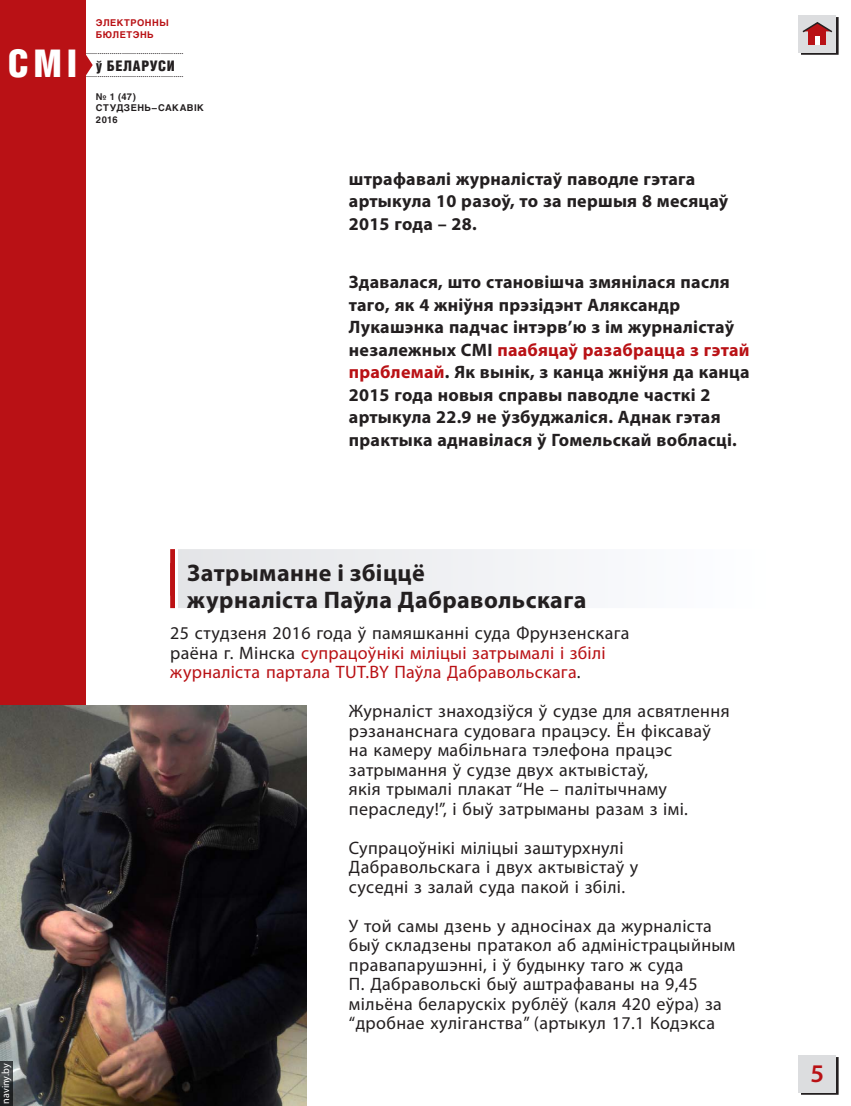
<style>
.page{position:relative;width:851px;height:1106px;background:#fff}
.page>*{position:absolute;margin:0;border:0;box-sizing:border-box;transform-origin:0 0}
.t1{font:38.25px "Helios Cond Black C";color:#fff}
.t2{font:600 25.5px "Myriad Pro";color:#b91115}
.t3{font:700 24px/27px "Myriad Pro";letter-spacing:.02em;color:#231f20}
.t4{font:18px/19.5px "Myriad Pro";letter-spacing:.02em;color:#231f20}
.t5{font:700 18px/22.5px "Myriad Pro";letter-spacing:.015em;color:#231f20}
.t6{font:18px/19.5px "Myriad Pro";letter-spacing:.02em;color:#b91115}
.t7{font:14.55px "Helios Cond Black C";letter-spacing:.035em;color:#231f20}
.t8{font:10.5px "Myriad Pro";letter-spacing:-.005em;color:#fff;scale:.96 1}
.t9{font:700 9.3px/11.1px "Helios C";letter-spacing:.05em;color:#231f20}
.t10{font:700 9.3px/12px "Helios C";letter-spacing:.055em;color:#b91115}
.t11{font:9px "Myriad Pro";color:#231f20}
.s1{color:#b91115}
.s2{color:#231f20}
</style>
<div class="page">
<svg style="left:800px;top:17px;width:38px;height:37px"></svg>
<div style="left:798px;top:15px;width:38px;height:37px;background:#dcdddf"></div>
<svg style="left:800px;top:1057px;width:38px;height:37px"></svg>
<div style="left:798px;top:1054px;width:38px;height:38px;background:#dcdddf"></div>
<div style="left:0;top:0;width:85px;height:1106px;background:#b91115"></div>
<svg style="left:85px;top:51px;width:8px;height:28px"></svg>
<div style="left:808px;top:31px;width:17px;height:14px;background:#b91115"></div>
<div style="left:814px;top:36px;width:5px;height:8px;background:#fff"></div>
<svg style="left:802px;top:22px;width:31px;height:12px"></svg>
<div style="left:170px;top:549px;width:595px;height:46px;background:linear-gradient(to right,#e2dfe1,#feffff)"></div>
<div style="left:170px;top:563px;width:595px;height:45px;background:linear-gradient(to right,#e2dfe1,#feffff)"></div>
<img style="left:0;top:705px;width:306px;height:401px">
<svg style="left:0;top:1061px;width:13px;height:45px"></svg>
<p class="t10" style="left:96px;top:17px;width:74px">ЭЛЕКТРОННЫ<br>БЮЛЕТЭНЬ</p>
<h1 class="t1" style="left:8px;top:41px;width:71px">СМI</h1>
<p class="t7" style="left:96px;top:57px;width:80px">ў БЕЛАРУСИ</p>
<p class="t11" style="left:85px;top:46px;width:100px">................................................</p>
<p class="t11" style="left:85px;top:68px;width:100px">................................................</p>
<p class="t9" style="left:96px;top:91px;width:109px">№ 1 (47)<br>СТУДЗЕНЬ–САКАВІК<br>2016</p>
<p class="t5" style="left:349px;top:167px;width:381px">штрафавалі журналістаў паводле гэтага артыкула 10 разоў, то за першыя 8 месяцаў<br>2015 года – 28.</p>
<p class="t5" style="left:349px;top:270px;width:402px">Здавалася, што становішча змянілася пасля таго, як 4 жніўня прэзідэнт Аляксандр Лукашэнка падчас інтэрв’ю з ім журналістаў незалежных СМІ <span class="s1">паабяцаў разабрацца з гэтай праблемай</span>. Як вынік, з канца жніўня да канца 2015 года новыя справы паводле часткі 2 артыкула 22.9 не ўзбуджаліся. Аднак гэтая практыка аднавілася ў Гомельскай вобласці.</p>
<h3 class="t3" style="left:187px;top:558px;width:400px">Затрыманне і збіццё<br>журналіста Паўла Дабравольскага</h3>
<p class="t6" style="left:170px;top:623px;width:460px"><span class="s2">25 студзеня 2016 года ў памяшканні суда Фрунзенскага раёна г. Мінска</span> супрацоўнікі міліцыі затрымалі і збілі журналіста партала TUT.BY Паўла Дабравольскага<span class="s2">.</span></p>
<p class="t4" style="left:349px;top:701px;width:382px">Журналіст знаходзіўся ў судзе для асвятлення рэзананснага судовага працэсу. Ён фіксаваў на камеру мабільнага тэлефона працэс затрымання ў судзе двух актывістаў,<br>якія трымалі плакат “Не – палітычнаму пераследу!”, і быў затрыманы разам з імі.</p>
<p class="t4" style="left:349px;top:837px;width:291px">Супрацоўнікі міліцыі заштурхнулі<br>Дабравольскага і двух актывістаў у суседні з залай суда пакой і збілі.</p>
<p class="t4" style="left:349px;top:915px;width:388px">У той самы дзень у адносінах да журналіста быў складзены пратакол аб адміністрацыйным правапарушэнні, і ў будынку таго ж суда<br>П. Дабравольскі быў аштрафаваны на 9,45 мільёна беларускіх рублёў (каля 420 еўра) за “дробнае хуліганства” (артыкул 17.1 Кодэкса</p>
<p class="t8" style="left:-1px;top:1103px;width:43px;rotate:-90deg">naviny.by</p>
<h2 class="t2" style="left:810px;top:1057px;width:15px">5</h2>
</div>
